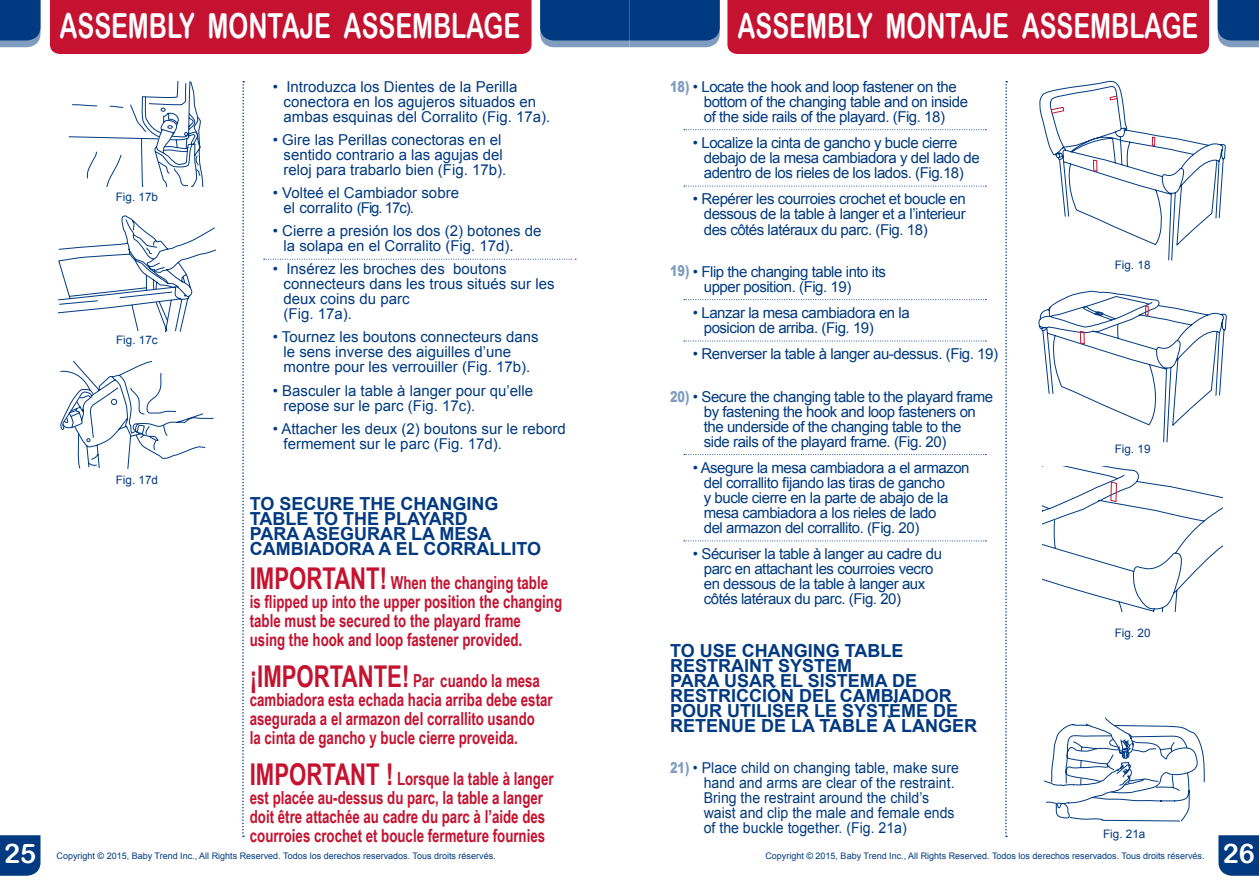
<style>
.page{position:relative;width:1259px;height:893px;background:#fff}
.page>*{position:absolute;margin:0;border:0;box-sizing:border-box;transform-origin:0 0}
.t1{font:34.5px "Arial Rounded MT Bold";color:#fff;scale:.73 1}
.t2{font:27px "Arial Rounded MT Bold";color:#fff}
.t3{font:700 18px/19px "Arial Narrow";color:#c41230;scale:.9 1}
.t4{font:700 18px/15px "Arial";color:#013a81}
.t5{font:15px/15px "Arial";letter-spacing:-.03em;color:#013a81}
.t6{font:15px/15px "Arial";color:#013a81}
.t7{font:15px/15px "Arial";color:#013a81;scale:.94 1}
.t8{font:11.7px "Arial";color:#013a81}
.t9{font:9px "Arial";color:#013a81}
.s1{font-weight:900;color:#809dc0}
.s2{font-size:30px}
</style>
<div class="page">
<div style="left:50px;top:0;width:481px;height:54px;background:#c41230"></div>
<svg style="left:0;top:0;width:40px;height:47px;background:#164a8b"></svg>
<div style="left:0;top:835px;width:40px;height:41px;background:#013a81"></div>
<svg style="left:242px;top:81px;width:2px;height:756px"></svg>
<div style="left:727px;top:0;width:482px;height:54px;background:#c41230"></div>
<svg style="left:540px;top:0;width:180px;height:47px;background:#15498a"></svg>
<svg style="left:1217px;top:0;width:42px;height:47px;background:#1a4d8d"></svg>
<svg style="left:1218px;top:835px;width:41px;height:41px;background:#0c4386"></svg>
<svg style="left:1005px;top:81px;width:2px;height:756px"></svg>
<svg style="left:684px;top:129px;width:302px;height:1px"></svg>
<svg style="left:684px;top:186px;width:302px;height:1px"></svg>
<svg style="left:684px;top:299px;width:302px;height:1px"></svg>
<svg style="left:684px;top:341px;width:302px;height:1px"></svg>
<svg style="left:684px;top:454px;width:302px;height:1px"></svg>
<svg style="left:684px;top:540px;width:302px;height:1px"></svg>
<svg style="left:264px;top:259px;width:312px;height:1px"></svg>
<svg style="left:58px;top:215px;width:158px;height:118px"></svg>
<svg style="left:60px;top:361px;width:154px;height:108px"></svg>
<svg style="left:69px;top:81px;width:135px;height:106px"></svg>
<svg style="left:1039px;top:81px;width:187px;height:180px"></svg>
<svg style="left:1038px;top:291px;width:189px;height:152px"></svg>
<svg style="left:1043px;top:467px;width:179px;height:145px"></svg>
<svg style="left:1044px;top:717px;width:161px;height:105px"></svg>
<h1 class="t1" style="left:59px;top:6px;width:633px">ASSEMBLY MONTAJE ASSEMBLAGE</h1>
<h1 class="t1" style="left:737px;top:6px;width:633px">ASSEMBLY MONTAJE ASSEMBLAGE</h1>
<p class="t5" style="left:704px;top:79px;width:266px;text-indent:-34px"><span class="s1">18)</span> • Locate the hook and loop fastener on the bottom of the changing table and on inside of the side rails of the playard. (Fig. 18)</p>
<p class="t5" style="left:704px;top:136px;width:277px;text-indent:-11px">• Localize la cinta de gancho y bucle cierre debajo de la mesa cambiadora y del lado de adentro de los rieles de los lados. (Fig.18)</p>
<p class="t5" style="left:704px;top:192px;width:264px;text-align:justify;text-indent:-11px">• Repérer les courroies crochet et boucle en dessous de la table à langer et a l’interieur des côtés latéraux du parc. (Fig. 18)</p>
<p class="t5" style="left:670px;top:264px;width:217px;text-align:center"><span class="s1">19)</span> • Flip the changing table into its upper position. (Fig. 19)</p>
<p class="t5" style="left:704px;top:305px;width:207px;text-indent:-11px">• Lanzar la mesa cambiadora en la posicion de arriba. (Fig. 19)</p>
<p class="t5" style="left:693px;top:347px;width:306px">• Renverser la table à langer au-dessus. (Fig. 19)</p>
<p class="t5" style="left:704px;top:389px;width:291px;text-indent:-34px"><span class="s1">20)</span> • Secure the changing table to the playard frame by fastening the hook and loop fasteners on the underside of the changing table to the<br>side rails of the playard frame. (Fig. 20)</p>
<p class="t5" style="left:704px;top:460px;width:267px;text-indent:-11px">• Asegure la mesa cambiadora a el armazon del corrallito fijando las tiras de gancho<br>y bucle cierre en la parte de abajo de la mesa cambiadora a los rieles de lado<br>del armazon del corrallito. (Fig. 20)</p>
<p class="t5" style="left:704px;top:547px;width:240px;text-indent:-11px">• Sécuriser la table à langer au cadre du parc en attachant les courroies vecro en dessous de la table à langer aux côtés latéraux du parc. (Fig. 20)</p>
<p class="t4" style="left:670px;top:644px;width:308px">TO USE CHANGING TABLE<br>RESTRAINT SYSTEM<br>PARA USAR EL SISTEMA DE<br>RESTRICCIÓN DEL CAMBIADOR<br>POUR UTILISER LE SYSTÈME DE<br>RETENUE DE LA TABLE À LANGER</p>
<p class="t7" style="left:704px;top:761px;width:273px;text-indent:-34px"><span class="s1">21)</span> • Place child on changing table, make sure hand and arms are clear of the restraint.<br>Bring the restraint around the child’s waist and clip the male and female ends of the buckle together. (Fig. 21a)</p>
<p class="t6" style="left:284px;top:79px;width:268px;text-indent:-11px">• Introduzca los Dientes de la Perilla conectora en los agujeros situados en ambas esquinas del Corralito (Fig. 17a).</p>
<p class="t6" style="left:284px;top:132px;width:224px;text-indent:-11px">• Gire las Perillas conectoras en el sentido contrario a las agujas del reloj para trabarlo bien (Fig. 17b).</p>
<p class="t6" style="left:284px;top:186px;width:177px;text-indent:-11px">• Volteé el Cambiador sobre el corralito (Fig. 17c).</p>
<p class="t6" style="left:284px;top:224px;width:259px;text-indent:-11px">• Cierre a presión los dos (2) botones de la solapa en el Corralito (Fig. 17d).</p>
<p class="t6" style="left:284px;top:262px;width:272px;text-indent:-11px">• Insérez les broches des boutons connecteurs dans les trous situés sur les deux coins du parc<br>(Fig. 17a).</p>
<p class="t6" style="left:284px;top:330px;width:257px;text-indent:-11px">• Tournez les boutons connecteurs dans le sens inverse des aiguilles d’une montre pour les verrouiller (Fig. 17b).</p>
<p class="t6" style="left:284px;top:383px;width:251px;text-indent:-11px">• Basculer la table à langer pour qu’elle repose sur le parc (Fig. 17c).</p>
<p class="t6" style="left:284px;top:421px;width:284px;text-indent:-11px">• Attacher les deux (2) boutons sur le rebord fermement sur le parc (Fig. 17d).</p>
<p class="t8" style="left:116px;top:189px;width:44px">Fig. 17b</p>
<p class="t8" style="left:1114px;top:257px;width:37px">Fig. 18</p>
<p class="t8" style="left:116px;top:332px;width:43px">Fig. 17c</p>
<p class="t8" style="left:1114px;top:442px;width:37px">Fig. 19</p>
<p class="t8" style="left:116px;top:472px;width:44px">Fig. 17d</p>
<p class="t4" style="left:250px;top:497px;width:293px">TO SECURE THE CHANGING<br>TABLE TO THE PLAYARD<br>PARA ASEGURAR LA MESA<br>CAMBIADORA A EL CORRALLITO</p>
<p class="t3" style="left:250px;top:573px;width:348px"><span class="s2">IMPORTANT!</span> When the changing table is flipped up into the upper position the changing table must be secured to the playard frame<br>using the hook and loop fastener provided.</p>
<p class="t3" style="left:250px;top:671px;width:338px"><span class="s2">¡IMPORTANTE!</span> Par cuando la mesa cambiadora esta echada hacia arriba debe estar asegurada a el armazon del corrallito usando<br>la cinta de gancho y bucle cierre proveida.</p>
<p class="t3" style="left:250px;top:769px;width:339px"><span class="s2">IMPORTANT !</span> Lorsque la table à langer est placée au-dessus du parc, la table a langer doit être attachée au cadre du parc à l’aide des courroies crochet et boucle fermeture fournies</p>
<p class="t8" style="left:1114px;top:625px;width:37px">Fig. 20</p>
<p class="t8" style="left:1103px;top:826px;width:44px">Fig. 21a</p>
<h2 class="t2" style="left:4px;top:838px;width:34px">25</h2>
<p class="t9" style="left:57px;top:850px;width:441px">Copyright © 2015, Baby Trend Inc., All Rights Reserved. Todos los derechos reservados. Tous droits réservés.</p>
<p class="t9" style="left:765px;top:850px;width:441px">Copyright © 2015, Baby Trend Inc., All Rights Reserved. Todos los derechos reservados. Tous droits réservés.</p>
<h2 class="t2" style="left:1222px;top:838px;width:34px">26</h2>
</div>
